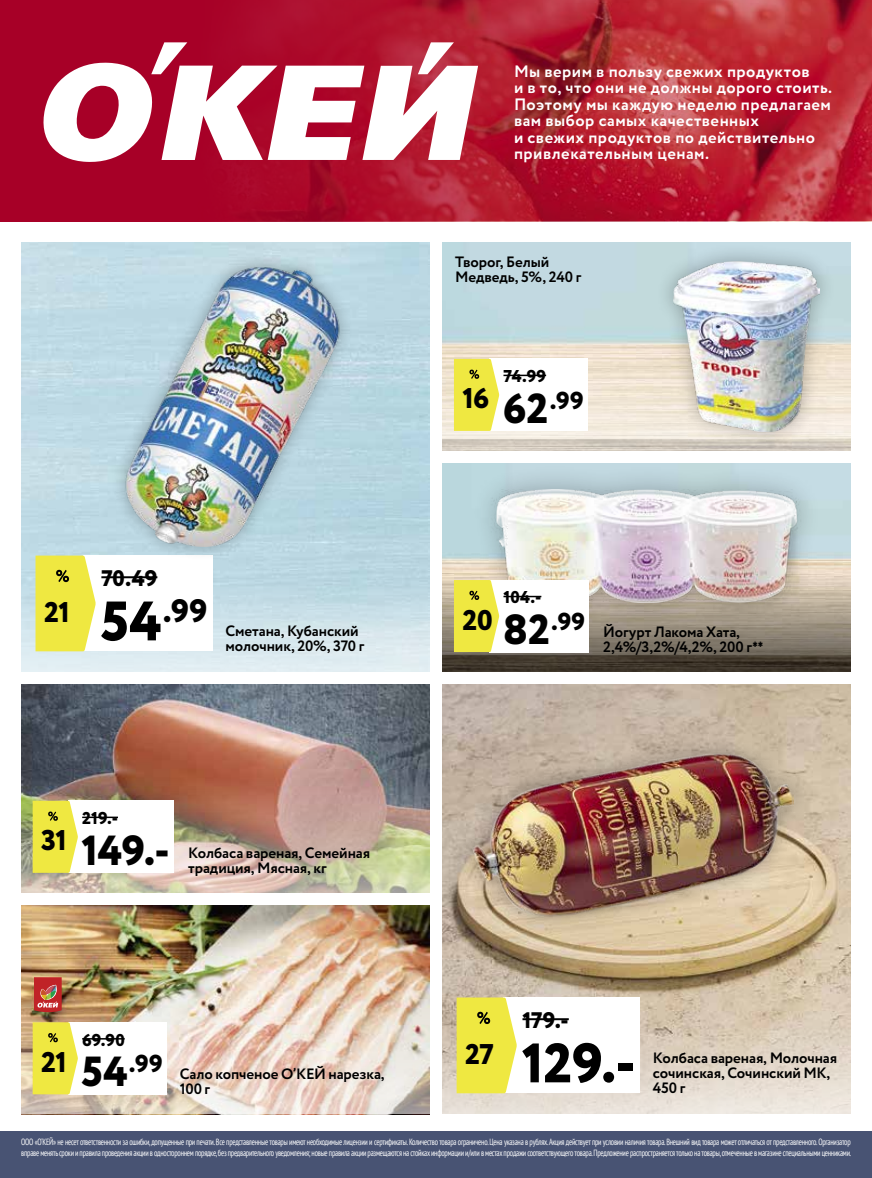
<style>
.page{position:relative;width:872px;height:1178px;background:#fff}
.page>*{position:absolute;margin:0;border:0;box-sizing:border-box;transform-origin:0 0}
.t1{font:800 55.5px "Circe";color:#000}
.t2{font:800 42px "Circe";letter-spacing:-.005em;color:#000}
.t3{font:800 32.4px "Circe";color:#000}
.t4{font:800 28.5px "Circe";letter-spacing:-.025em;color:#000}
.t5{font:800 24.45px "Circe";color:#000}
.t6{font:800 22.5px "Circe";letter-spacing:-.01em;color:#000}
.t7{font:800 17.1px "Circe";letter-spacing:.01em;color:#000}
.t8{font:700 16.5px/16.5px "Circe";letter-spacing:.03em;color:#fff}
.t9{font:700 15px/15px "Circe";letter-spacing:-.005em;color:#000}
.t10{font:condensed 9px/10.5px "PT Sans";letter-spacing:-.03em;color:#fff;scale:.86 1}
.s1{font-size:55.5px}
.s2{font-size:42px}
.s3{font-family:"DIN2014";font-weight:600;font-stretch:condensed}
</style>
<div class="page">
<div style="left:0;top:1131px;width:872px;height:47px;background:#485373"></div>
<svg style="left:442px;top:556px;width:409px;height:116px;background:#776e60"></svg>
<div style="left:471px;top:464px;width:350px;height:163px;background:#000;opacity:.3"></div>
<img style="left:484px;top:489px;width:325px;height:113px">
<div style="left:489px;top:580px;width:100px;height:72px;background:#fff"></div>
<hr style="left:503px;top:596px;width:38px;height:1px;background:#000">
<svg style="left:454px;top:580px;width:45px;height:72px;background:#ede650"></svg>
<img style="left:21px;top:684px;width:408px;height:93px">
<img style="left:21px;top:777px;width:408px;height:116px">
<div style="left:68px;top:801px;width:105px;height:72px;background:#fff"></div>
<hr style="left:82px;top:816px;width:36px;height:2px;background:#000">
<svg style="left:33px;top:801px;width:45px;height:72px;background:#ede652"></svg>
<div style="left:21px;top:582px;width:408px;height:90px;background:linear-gradient(to bottom,#bad6e0,#e6f0f4)"></div>
<div style="left:83px;top:555px;width:129px;height:96px;background:#fff"></div>
<hr style="left:101px;top:576px;width:56px;height:2px;background:#000">
<svg style="left:36px;top:555px;width:60px;height:96px;background:#ede753"></svg>
<img style="left:21px;top:906px;width:408px;height:92px">
<img style="left:21px;top:998px;width:408px;height:116px">
<div style="left:68px;top:1022px;width:98px;height:72px;background:#fff"></div>
<hr style="left:82px;top:1038px;width:43px;height:1px;background:#000">
<svg style="left:33px;top:1022px;width:45px;height:72px;background:#ede652"></svg>
<svg style="left:34px;top:977px;width:28px;height:35px"></svg>
<img style="left:442px;top:684px;width:408px;height:340px">
<svg style="left:442px;top:1024px;width:408px;height:90px;background:#e1d7ca"></svg>
<div style="left:504px;top:997px;width:136px;height:96px;background:#fff"></div>
<hr style="left:522px;top:1018px;width:47px;height:2px;background:#000">
<svg style="left:456px;top:997px;width:61px;height:96px;background:#ece653"></svg>
<div style="left:456px;top:735px;width:353px;height:197px;background:#000;opacity:.3"></div>
<img style="left:471px;top:752px;width:322px;height:164px">
<svg style="left:442px;top:335px;width:409px;height:116px;background:#e6dfd2"></svg>
<div style="left:489px;top:359px;width:98px;height:72px;background:#fff"></div>
<hr style="left:503px;top:375px;width:43px;height:1px;background:#000">
<svg style="left:454px;top:359px;width:45px;height:72px;background:#ede651"></svg>
<div style="left:655px;top:243px;width:181px;height:206px;background:#000;opacity:.3"></div>
<img style="left:673px;top:260px;width:146px;height:171px">
<div style="left:110px;top:252px;width:244px;height:310px;background:#000;opacity:.3"></div>
<img style="left:91px;top:266px;width:281px;height:280px">
<img style="left:703px;top:0;width:169px;height:221px">
<svg style="left:0;top:0;width:703px;height:222px;background:#ae162e"></svg>
<svg style="left:38px;top:42px;width:440px;height:121px"></svg>
<h3 class="t8" style="left:514px;top:64px;width:320px">Мы верим в пользу свежих продуктов<br>и в то, что они не должны дорого стоить.<br>Поэтому мы каждую неделю предлагаем вам выбор самых качественных<br>и свежих продуктов по действительно привлекательным ценам.</h3>
<h3 class="t9" style="left:455px;top:255px;width:127px">Творог, Белый<br>Медведь, 5%, 240 г</h3>
<h3 class="t4" style="left:44px;top:593px;width:27px">21</h3>
<h3 class="t6" style="left:101px;top:563px;width:57px">70.49</h3>
<h3 class="t3" style="left:101px;top:589px;width:108px"><span class="s1">54</span>.99</h3>
<h3 class="t9" style="left:225px;top:624px;width:140px">Сметана, Кубанский молочник, 20%, 370 г</h3>
<h3 class="t4" style="left:41px;top:821px;width:27px">31</h3>
<h3 class="t7" style="left:82px;top:806px;width:37px">219.-</h3>
<h2 class="t2" style="left:82px;top:822px;width:90px">149.-</h2>
<h3 class="t9" style="left:188px;top:846px;width:183px">Колбаса вареная, Семейная</h3>
<h3 class="t9" style="left:188px;top:861px;width:140px">традиция, Мясная, кг</h3>
<h3 class="t4" style="left:462px;top:379px;width:28px">16</h3>
<h3 class="t7" style="left:503px;top:365px;width:44px">74.99</h3>
<h3 class="t5" style="left:503px;top:384px;width:82px"><span class="s2">62</span>.99</h3>
<h3 class="t4" style="left:462px;top:600px;width:32px">20</h3>
<h3 class="t7" style="left:503px;top:586px;width:39px">104.-</h3>
<h3 class="t5" style="left:551px;top:605px;width:36px">.99</h3>
<h2 class="t2" style="left:503px;top:601px;width:49px">82</h2>
<h3 class="t9" style="left:603px;top:625px;width:138px">Йогурт Лакома Хата,</h3>
<h3 class="t9" style="left:603px;top:640px;width:162px">2,4%/3,2%/4,2%, 200 г<span class="s3">**</span></h3>
<h3 class="t6" style="left:522px;top:1005px;width:48px">179.-</h3>
<h3 class="t7" style="left:82px;top:1028px;width:44px">69.90</h3>
<h3 class="t4" style="left:41px;top:1043px;width:27px">21</h3>
<h1 class="t1" style="left:522px;top:1026px;width:115px">129.-</h1>
<h3 class="t4" style="left:465px;top:1035px;width:30px">27</h3>
<h3 class="t9" style="left:653px;top:1051px;width:186px">Колбаса вареная, Молочная сочинская, Сочинский МК,<br>450 г</h3>
<h3 class="t5" style="left:129px;top:1047px;width:36px">.99</h3>
<h2 class="t2" style="left:82px;top:1043px;width:48px">54</h2>
<h3 class="t9" style="left:180px;top:1067px;width:206px">Сало копченое О’КЕЙ нарезка,</h3>
<h3 class="t9" style="left:180px;top:1082px;width:32px">100 г</h3>
<p class="t10" style="left:21px;top:1137px;width:966px">ООО «О‘КЕЙ» не несет ответственности за ошибки, допущенные при печати. Все представленные товары имеют необходимые лицензии и сертификаты. Количество товара ограничено. Цена указана в рублях. Акция действует при условии наличия товара. Внешний вид товара может отличаться от представленного. Организатор вправе менять сроки и правила проведения акции в одностороннем порядке, без предварительного уведомления; новые правила акции размещаются на стойках информации и/или в местах продажи соответствующего товара. Предложение распространяется только на товары, отмеченные в магазине специальными ценниками.</p>
</div>
